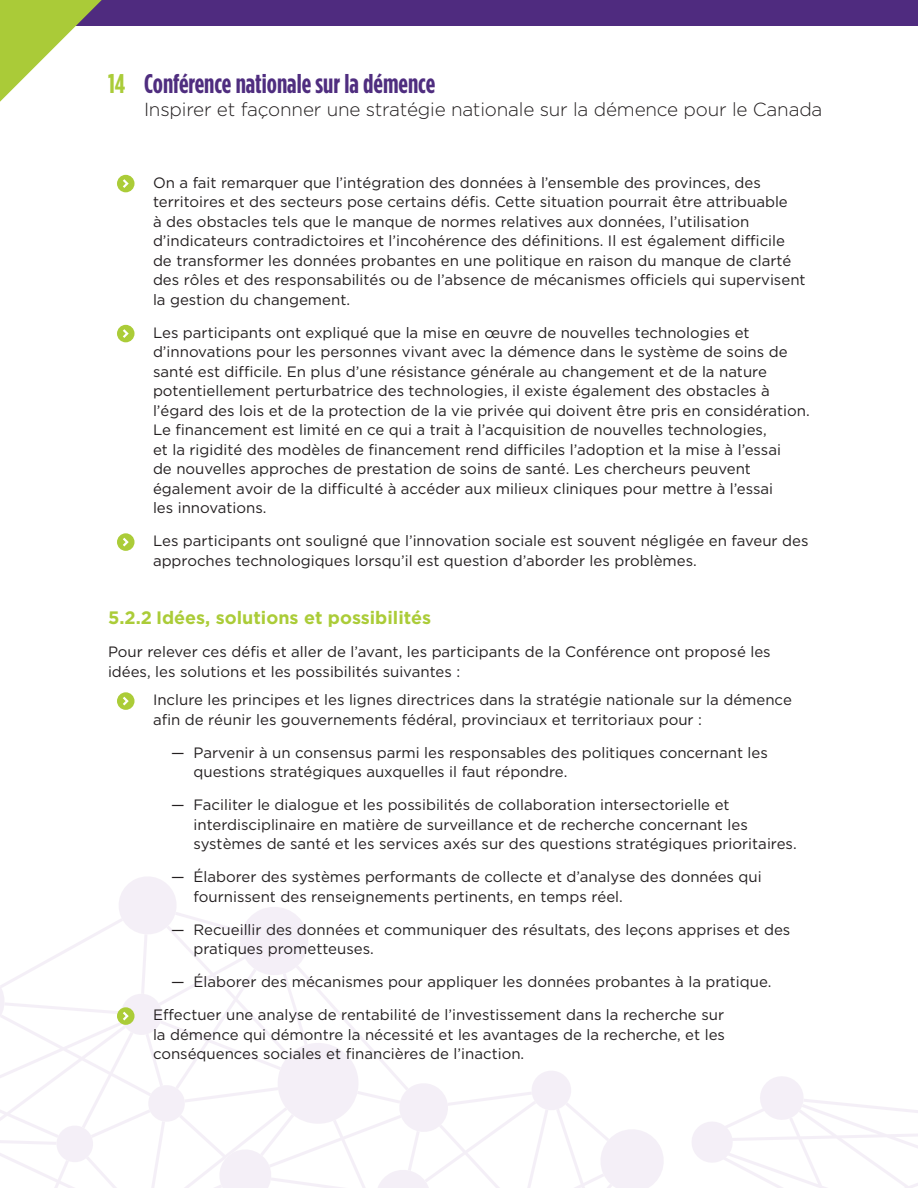
<style>
.page{position:relative;width:918px;height:1188px;background:#fff}
.page>*{position:absolute;margin:0;border:0;box-sizing:border-box;transform-origin:0 0}
.t1{font:700 27px "Gotham Condensed";color:#4f2d7f}
.t2{font:700 27px "Gotham Condensed";color:#aacc39}
.t3{font:300 18.9px "Gotham HTF";letter-spacing:-.01em;color:#231f20}
.t4{font:700 18px "Gotham HTF";color:#abcc38}
.t5{font:15px/19.5px "Gotham HTF";color:#231f20}
</style>
<div class="page">
<div style="left:0;top:0;width:918px;height:26px;background:#4f2b7f"></div>
<svg style="left:0;top:0;width:102px;height:102px"></svg>
<div style="left:117px;top:175px;width:18px;height:17px;background:#abcc38;border-radius:50%"></div>
<svg style="left:123px;top:179px;width:6px;height:9px"></svg>
<div style="left:117px;top:325px;width:18px;height:17px;background:#abcc38;border-radius:50%"></div>
<svg style="left:123px;top:329px;width:6px;height:9px"></svg>
<div style="left:117px;top:533px;width:18px;height:18px;background:#abcc38;border-radius:50%"></div>
<svg style="left:123px;top:538px;width:6px;height:8px"></svg>
<div style="left:117px;top:692px;width:18px;height:18px;background:#abcc38;border-radius:50%"></div>
<svg style="left:123px;top:697px;width:6px;height:8px"></svg>
<svg style="left:0;top:877px;width:918px;height:311px"></svg>
<h1 class="t2" style="left:108px;top:68px;width:19px">14</h1>
<h1 class="t1" style="left:144px;top:68px;width:293px">Conférence nationale sur la démence</h1>
<p class="t3" style="left:144px;top:99px;width:680px">Inspirer et façonner une stratégie nationale sur la démence pour le Canada</p>
<p class="t5" style="left:153px;top:173px;width:654px">On a fait remarquer que l’intégration des données à l’ensemble des provinces, des territoires et des secteurs pose certains défis. Cette situation pourrait être attribuable<br>à des obstacles tels que le manque de normes relatives aux données, l’utilisation d’indicateurs contradictoires et l’incohérence des définitions. Il est également difficile de transformer les données probantes en une politique en raison du manque de clarté des rôles et des responsabilités ou de l’absence de mécanismes officiels qui supervisent la gestion du changement.</p>
<p class="t5" style="left:153px;top:323px;width:658px">Les participants ont expliqué que la mise en œuvre de nouvelles technologies et d’innovations pour les personnes vivant avec la démence dans le système de soins de santé est difficile. En plus d’une résistance générale au changement et de la nature potentiellement perturbatrice des technologies, il existe également des obstacles à l’égard des lois et de la protection de la vie privée qui doivent être pris en considération.<br>Le financement est limité en ce qui a trait à l’acquisition de nouvelles technologies,<br>et la rigidité des modèles de financement rend difficiles l’adoption et la mise à l’essai<br>de nouvelles approches de prestation de soins de santé. Les chercheurs peuvent également avoir de la difficulté à accéder aux milieux cliniques pour mettre à l’essai<br>les innovations.</p>
<p class="t5" style="left:153px;top:531px;width:657px">Les participants ont souligné que l’innovation sociale est souvent négligée en faveur des approches technologiques lorsqu’il est question d’aborder les problèmes.</p>
<p class="t4" style="left:108px;top:608px;width:325px">5.2.2 Idées, solutions et possibilités</p>
<p class="t5" style="left:108px;top:642px;width:664px">Pour relever ces défis et aller de l’avant, les participants de la Conférence ont proposé les idées, les solutions et les possibilités suivantes :</p>
<p class="t5" style="left:153px;top:690px;width:640px">Inclure les principes et les lignes directrices dans la stratégie nationale sur la démence afin de réunir les gouvernements fédéral, provinciaux et territoriaux pour :</p>
<p class="t5" style="left:194px;top:743px;width:576px;text-indent:-22px">— Parvenir à un consensus parmi les responsables des politiques concernant les questions stratégiques auxquelles il faut répondre.</p>
<p class="t5" style="left:194px;top:795px;width:605px;text-indent:-22px">— Faciliter le dialogue et les possibilités de collaboration intersectorielle et interdisciplinaire en matière de surveillance et de recherche concernant les systèmes de santé et les services axés sur des questions stratégiques prioritaires.</p>
<p class="t5" style="left:194px;top:867px;width:570px;text-indent:-22px">— Élaborer des systèmes performants de collecte et d’analyse des données qui fournissent des renseignements pertinents, en temps réel.</p>
<p class="t5" style="left:194px;top:920px;width:598px;text-indent:-22px">— Recueillir des données et communiquer des résultats, des leçons apprises et des pratiques prometteuses.</p>
<p class="t5" style="left:171px;top:972px;width:602px">— Élaborer des mécanismes pour appliquer les données probantes à la pratique.</p>
<p class="t5" style="left:153px;top:1005px;width:574px;text-align:justify">Effectuer une analyse de rentabilité de l’investissement dans la recherche sur la démence qui démontre la nécessité et les avantages de la recherche, et les conséquences sociales et financières de l’inaction.</p>
</div>
